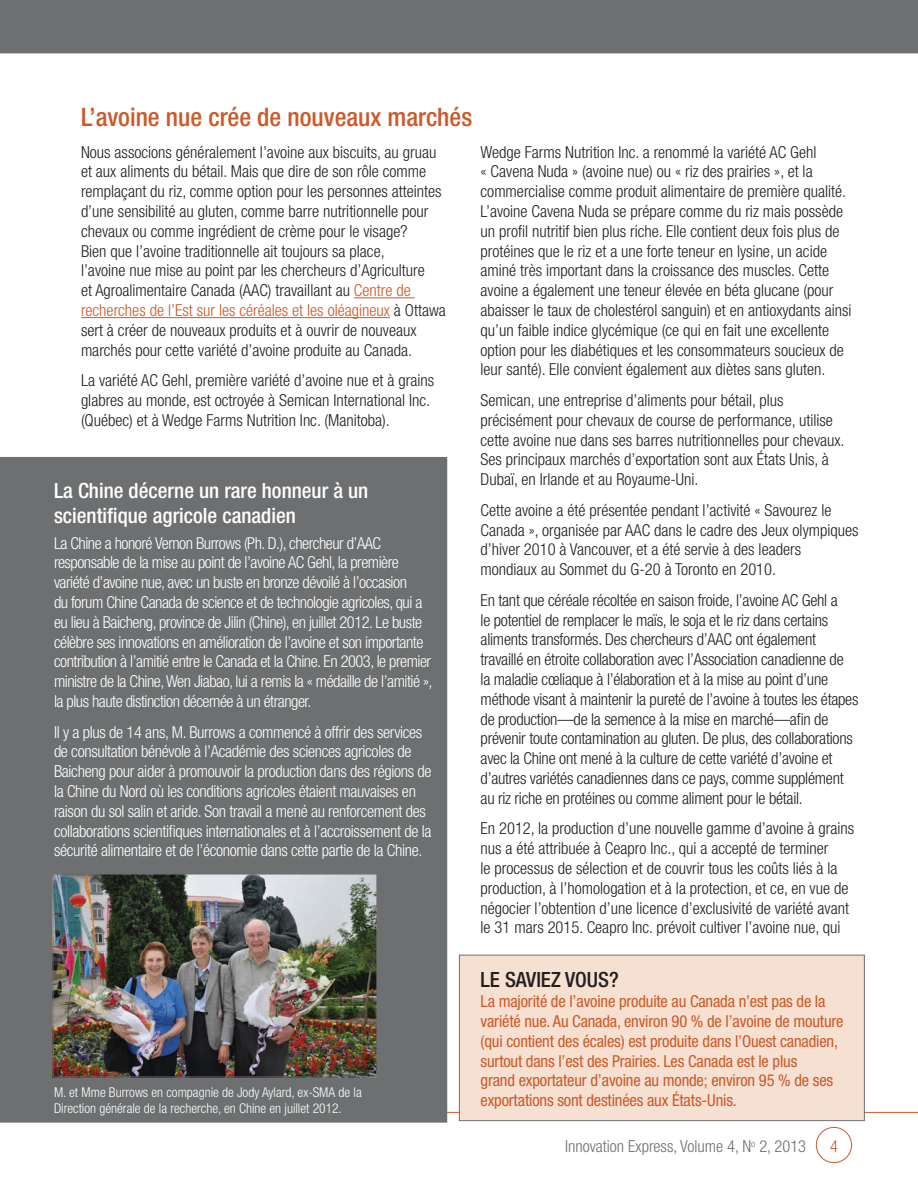
<style>
.page{position:relative;width:918px;height:1188px;background:#fff}
.page>*{position:absolute;margin:0;border:0;box-sizing:border-box;transform-origin:0 0}
.t1{font:500 condensed 25.5px "Helvetica Neue LT Std";color:#cd5927}
.t2{font:500 condensed 21px/25.2px "Helvetica Neue LT Std";color:#fff}
.t3{font:500 condensed 21px "Helvetica Neue LT Std";color:#231f20}
.t4{font:300 condensed 16.5px/19.8px "Helvetica Neue LT Std";color:#231f20}
.t5{font:300 condensed 16.5px/19.8px "Helvetica Neue LT Std";letter-spacing:-.03em;color:#fff}
.t6{font:condensed 16.5px/19.8px "Helvetica Neue LT Std";letter-spacing:-.01em;color:#cd5927}
.t7{font:300 condensed 16.5px "Helvetica Neue LT Std";color:#6d6f71}
.t8{font:300 condensed 16.5px "Helvetica Neue LT Std";color:#cd5927}
.t9{font:300 condensed 13.5px/16.2px "Helvetica Neue LT Std";color:#fff}
.s1{color:#cd5927}
</style>
<div class="page">
<hr style="left:0;top:1112px;width:918px;height:1px;background:#cd5927">
<div style="left:0;top:0;width:918px;height:53px;background:#6d6f71"></div>
<div style="left:816px;top:1127px;width:36px;height:36px;border:1px solid #cd5927;border-radius:50%"></div>
<hr style="left:354px;top:297px;width:61px;height:1px;background:#cd5927">
<hr style="left:81px;top:317px;width:309px;height:1px;background:#cd5927">
<div style="left:459px;top:955px;width:406px;height:166px;background:#f5e0d1;border:1px solid #6d6f71"></div>
<div style="left:0;top:457px;width:447px;height:666px;background:#6d6f71"></div>
<img style="left:55px;top:876px;width:320px;height:199px">
<div style="left:53px;top:874px;width:324px;height:203px;border:1px solid #6d6f71"></div>
<h1 class="t1" style="left:81px;top:102px;width:393px">L’avoine nue crée de nouveaux marchés</h1>
<p class="t4" style="left:81px;top:142px;width:366px">Nous associons généralement l’avoine aux biscuits, au gruau et aux aliments du bétail. Mais que dire de son rôle comme remplaçant du riz, comme option pour les personnes atteintes d’une sensibilité au gluten, comme barre nutritionnelle pour chevaux ou comme ingrédient de crème pour le visage?<br>Bien que l’avoine traditionnelle ait toujours sa place,<br>l’avoine nue mise au point par les chercheurs d’Agriculture<br>et Agroalimentaire Canada (AAC) travaillant au <span class="s1">Centre de recherches de l’Est sur les céréales et les oléagineux</span> à Ottawa sert à créer de nouveaux produits et à ouvrir de nouveaux marchés pour cette variété d’avoine produite au Canada.</p>
<p class="t4" style="left:81px;top:370px;width:355px">La variété AC Gehl, première variété d’avoine nue et à grains glabres au monde, est octroyée à Semican International Inc. (Québec) et à Wedge Farms Nutrition Inc. (Manitoba).</p>
<p class="t2" style="left:54px;top:478px;width:316px">La Chine décerne un rare honneur à un scientifique agricole canadien</p>
<p class="t5" style="left:54px;top:533px;width:380px">La Chine a honoré Vernon Burrows (Ph. D.), chercheur d’AAC responsable de la mise au point de l’avoine AC Gehl, la première variété d’avoine nue, avec un buste en bronze dévoilé à l’occasion<br>du forum Chine Canada de science et de technologie agricoles, qui a eu lieu à Baicheng, province de Jilin (Chine), en juillet 2012. Le buste célèbre ses innovations en amélioration de l’avoine et son importante contribution à l’amitié entre le Canada et la Chine. En 2003, le premier ministre de la Chine, Wen Jiabao, lui a remis la « médaille de l’amitié », la plus haute distinction décernée à un étranger.</p>
<p class="t5" style="left:54px;top:722px;width:379px">Il y a plus de 14 ans, M. Burrows a commencé à offrir des services de consultation bénévole à l’Académie des sciences agricoles de Baicheng pour aider à promouvoir la production dans des régions de la Chine du Nord où les conditions agricoles étaient mauvaises en raison du sol salin et aride. Son travail a mené au renforcement des collaborations scientifiques internationales et à l’accroissement de la sécurité alimentaire et de l’économie dans cette partie de la Chine.</p>
<p class="t9" style="left:54px;top:1084px;width:309px">M. et Mme Burrows en compagnie de Jody Aylard, ex-SMA de la<br>Direction générale de la recherche, en Chine en juillet 2012.</p>
<p class="t4" style="left:481px;top:142px;width:372px">Wedge Farms Nutrition Inc. a renommé la variété AC Gehl<br>« Cavena Nuda » (avoine nue) ou « riz des prairies », et la commercialise comme produit alimentaire de première qualité.<br>L’avoine Cavena Nuda se prépare comme du riz mais possède un profil nutritif bien plus riche. Elle contient deux fois plus de protéines que le riz et a une forte teneur en lysine, un acide aminé très important dans la croissance des muscles. Cette avoine a également une teneur élevée en béta glucane (pour abaisser le taux de cholestérol sanguin) et en antioxydants ainsi qu’un faible indice glycémique (ce qui en fait une excellente option pour les diabétiques et les consommateurs soucieux de leur santé). Elle convient également aux diètes sans gluten.</p>
<p class="t4" style="left:481px;top:390px;width:365px">Semican, une entreprise d’aliments pour bétail, plus précisément pour chevaux de course de performance, utilise cette avoine nue dans ses barres nutritionnelles pour chevaux.<br>Ses principaux marchés d’exportation sont aux États Unis, à Dubaï, en Irlande et au Royaume-Uni.</p>
<p class="t4" style="left:481px;top:500px;width:379px">Cette avoine a été présentée pendant l’activité « Savourez le Canada », organisée par AAC dans le cadre des Jeux olympiques d’hiver 2010 à Vancouver, et a été servie à des leaders mondiaux au Sommet du G-20 à Toronto en 2010.</p>
<p class="t4" style="left:481px;top:590px;width:379px">En tant que céréale récoltée en saison froide, l’avoine AC Gehl a<br>le potentiel de remplacer le maïs, le soja et le riz dans certains aliments transformés. Des chercheurs d’AAC ont également travaillé en étroite collaboration avec l’Association canadienne de<br>la maladie cœliaque à l’élaboration et à la mise au point d’une méthode visant à maintenir la pureté de l’avoine à toutes les étapes de production—de la semence à la mise en marché—afin de prévenir toute contamination au gluten. De plus, des collaborations avec la Chine ont mené à la culture de cette variété d’avoine et d’autres variétés canadiennes dans ce pays, comme supplément au riz riche en protéines ou comme aliment pour le bétail.</p>
<p class="t4" style="left:481px;top:819px;width:375px">En 2012, la production d’une nouvelle gamme d’avoine à grains nus a été attribuée à Ceapro Inc., qui a accepté de terminer<br>le processus de sélection et de couvrir tous les coûts liés à la production, à l’homologation et à la protection, et ce, en vue de négocier l’obtention d’une licence d’exclusivité de variété avant le 31 mars 2015. Ceapro Inc. prévoit cultiver l’avoine nue, qui</p>
<p class="t3" style="left:481px;top:967px;width:140px">LE SAVIEZ VOUS?</p>
<p class="t6" style="left:481px;top:991px;width:364px">La majorité de l’avoine produite au Canada n’est pas de la variété nue. Au Canada, environ 90 % de l’avoine de mouture (qui contient des écales) est produite dans l’Ouest canadien, surtout dans l’est des Prairies. Les Canada est le plus<br>grand exportateur d’avoine au monde; environ 95 % de ses exportations sont destinées aux États-Unis.</p>
<p class="t7" style="left:565px;top:1137px;width:243px">Innovation Express, Volume 4, N<sup>o</sup> 2, 2013</p>
<p class="t8" style="left:830px;top:1137px;width:9px">4</p>
</div>
